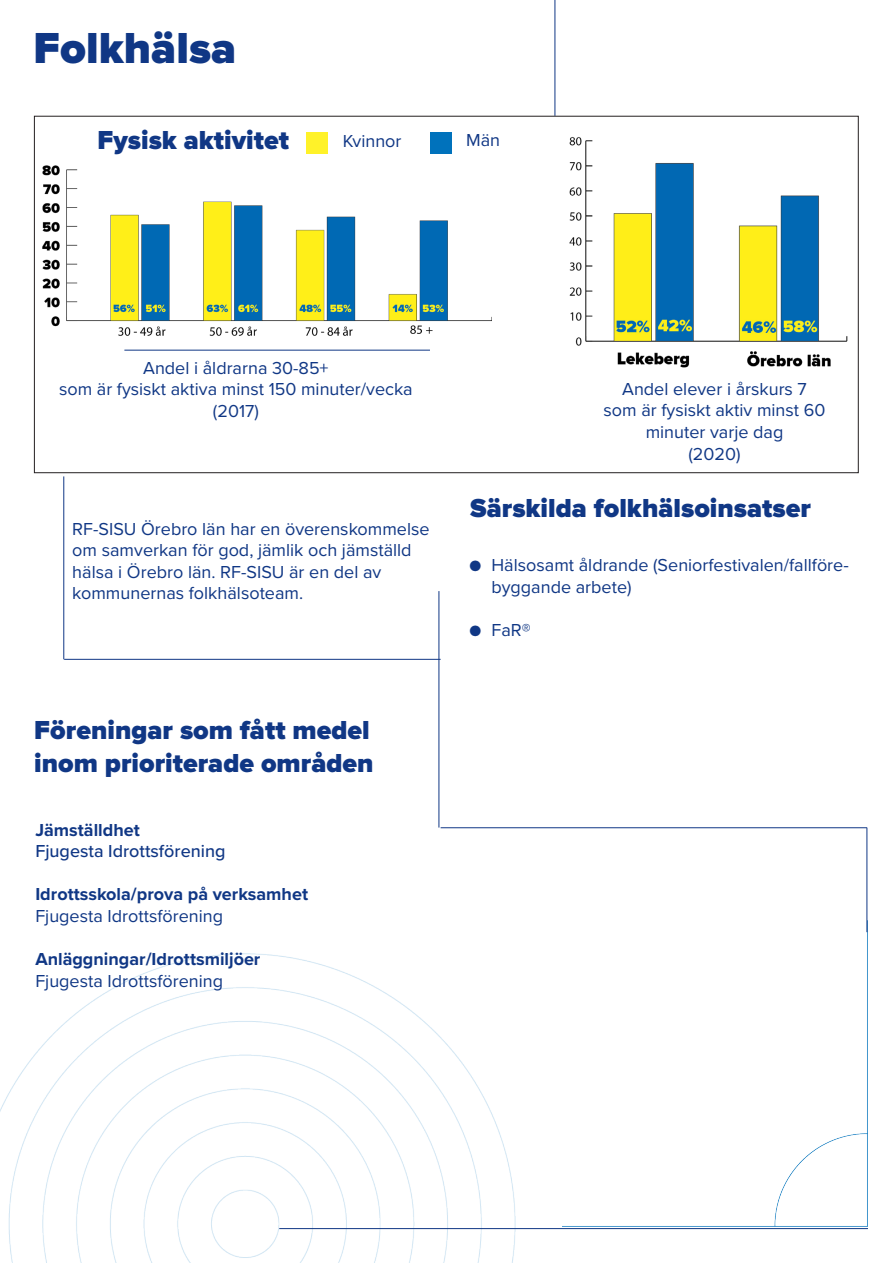
<style>
.page{position:relative;width:893px;height:1263px;background:#fff}
.page>*{position:absolute;margin:0;border:0;box-sizing:border-box;transform-origin:0 0}
.t1{font:900 45px "Proxima Nova";color:#103785}
.t2{font:900 27px/32.4px "Proxima Nova";color:#103785}
.t3{font:18px/21.6px "Proxima Nova";color:#103785}
.t4{font:700 18px "Proxima Nova";color:#103785}
.t5{font:500 18px "Proxima Nova";color:#103785}
</style>
<div class="page">
<img style="left:43px;top:165px;width:448px;height:171px">
<div style="left:306px;top:132px;width:21px;height:21px;background:#fff229"></div>
<div style="left:431px;top:132px;width:21px;height:21px;background:#0072bc"></div>
<img style="left:0;top:953px;width:516px;height:310px">
<hr style="left:441px;top:827px;width:426px;height:1px;background:#103785">
<img style="left:562px;top:921px;width:306px;height:306px">
<hr style="left:279px;top:1228px;width:589px;height:1px;background:#103785">
<hr style="left:555px;top:0;width:1px;height:116px;background:#103785">
<hr style="left:124px;top:350px;width:306px;height:1px;background:#103785">
<img style="left:570px;top:137px;width:278px;height:231px">
<hr style="left:63px;top:476px;width:1px;height:183px;background:#103785">
<hr style="left:64px;top:659px;width:377px;height:1px;background:#103785">
<hr style="left:439px;top:591px;width:1px;height:236px;background:#103785">
<hr style="left:866px;top:827px;width:1px;height:105px;background:#103785">
<p class="t1" style="left:34px;top:28px;width:204px">Folkhälsa</p>
<p class="t2" style="left:97px;top:125px;width:193px">Fysisk aktivitet</p>
<p class="t3" style="left:343px;top:130px;width:60px">Kvinnor</p>
<p class="t3" style="left:466px;top:129px;width:35px">Män</p>
<p class="t3" style="left:143px;top:356px;width:187px">Andel i åldrarna 30-85+</p>
<p class="t3" style="left:59px;top:378px;width:355px">som är fysiskt aktiva minst 150 minuter/vecka</p>
<p class="t3" style="left:213px;top:399px;width:47px">(2017)</p>
<p class="t3" style="left:622px;top:377px;width:186px">Andel elever i årskurs 7</p>
<p class="t3" style="left:604px;top:399px;width:223px">som är fysiskt aktiv minst 60</p>
<p class="t3" style="left:646px;top:420px;width:139px">minuter varje dag</p>
<p class="t3" style="left:688px;top:442px;width:54px">(2020)</p>
<p class="t3" style="left:72px;top:517px;width:359px">RF-SISU Örebro län har en överenskommelse om samverkan för god, jämlik och jämställd hälsa i Örebro län. RF-SISU är en del av</p>
<p class="t3" style="left:72px;top:582px;width:232px">kommunernas folkhälsoteam.</p>
<p class="t2" style="left:34px;top:715px;width:341px">Föreningar som fått medel inom prioriterade områden</p>
<p class="t4" style="left:35px;top:816px;width:106px">Jämställdhet</p>
<p class="t5" style="left:35px;top:838px;width:192px">Fjugesta Idrottsförening</p>
<p class="t4" style="left:35px;top:881px;width:274px">Idrottsskola/prova på verksamhet</p>
<p class="t3" style="left:35px;top:904px;width:189px">Fjugesta Idrottsförening</p>
<p class="t4" style="left:35px;top:946px;width:227px">Anläggningar/Idrottsmiljöer</p>
<p class="t3" style="left:35px;top:969px;width:189px">Fjugesta Idrottsförening</p>
<p class="t2" style="left:470px;top:492px;width:342px">Särskilda folkhälsoinsatser</p>
<p class="t3" style="left:469px;top:554px;width:14px">●</p>
<p class="t3" style="left:469px;top:618px;width:14px">●</p>
<p class="t3" style="left:491px;top:554px;width:359px">Hälsosamt åldrande (Seniorfestivalen/fallföre&shy;byggande arbete)</p>
<p class="t3" style="left:491px;top:618px;width:41px">FaR®</p>
</div>
